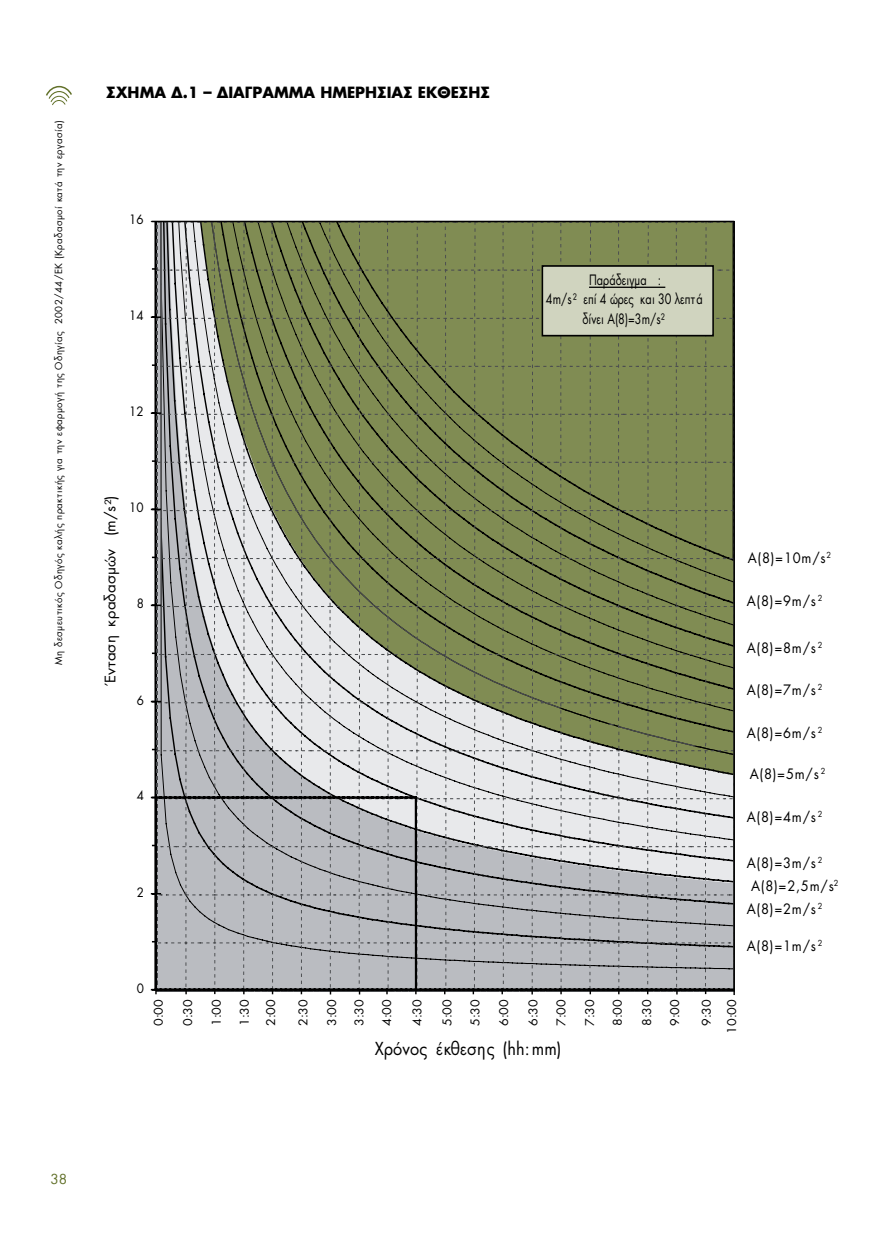
<style>
.page{position:relative;width:893px;height:1234px;background:#fff}
.page>*{position:absolute;margin:0;border:0;box-sizing:border-box;transform-origin:0 0}
.t1{font:19.2px "Kp Linea";color:#000;scale:.94 1}
.t2{font:700 16.5px "Kp Linea";color:#000}
.t3{font:15.6px "Kp Linea";color:#000;scale:1.07 1}
.t4{font:15.3px "Kp Linea";color:#000;scale:.94 1}
.t5{font:15.3px/19.5px "Kp Linea";color:#000;text-align:center;scale:.79 1}
.t6{font:15px "Kp Linea";color:#62712a}
.t7{font:13.8px "Kp Linea";color:#000;scale:.94 1}
.t8{font:12.9px/27.9px "Kp Linea";color:#000;scale:1.07 1}
.t9{font:10.5px "Kp Linea";letter-spacing:.04em;color:#000}
</style>
<div class="page">
<svg style="left:46px;top:85px;width:26px;height:20px"></svg>
<svg style="left:152px;top:220px;width:583px;height:773px"></svg>
<hr style="left:733px;top:221px;width:2px;height:773px;background:#000">
<div style="left:542px;top:266px;width:171px;height:69px;background:#d0d4bf"></div>
<div style="left:542px;top:265px;width:172px;height:71px;border:2px solid #000"></div>
<hr style="left:152px;top:221px;width:582px;height:1px;background:#000">
<hr style="left:589px;top:286px;width:76px;height:2px;background:#000">
<p class="t9" style="left:52px;top:664px;width:546px;rotate:-90deg">Μη δεσμευτικός Οδηγός καλής πρακτικής για την εφαρμογή της Οδηγίας 2002/44/ΕΚ (Κραδασμοί κατά την εργασία)</p>
<p class="t2" style="left:106px;top:82px;width:12px">ΣΧΗ</p>
<p class="t2" style="left:140px;top:82px;width:99px">ΜΑ Δ.1 – ΔΙΑΓΡΑ</p>
<p class="t2" style="left:274px;top:82px;width:92px">ΜΜΑ ΗΜΕΡΗΣΙΑΣ</p>
<p class="t2" style="left:418px;top:82px;width:53px">ΕΚΘΕΣΗΣ</p>
<p class="t7" style="left:129px;top:211px;width:17px">16</p>
<p class="t7" style="left:129px;top:307px;width:17px">14</p>
<p class="t7" style="left:129px;top:403px;width:17px">12</p>
<p class="t5" style="left:546px;top:270px;width:200px">Παράδειγµα :<br>4m/s² επί 4 ώρες και 30 λεπτά δίνει A(8)=3m/s²</p>
<p class="t3" style="left:101px;top:683px;width:177px;rotate:-90deg">Ένταση κραδασµών (m/s²)</p>
<p class="t7" style="left:129px;top:499px;width:17px">10</p>
<p class="t7" style="left:137px;top:595px;width:9px">8</p>
<p class="t7" style="left:137px;top:691px;width:9px">6</p>
<p class="t7" style="left:137px;top:787px;width:9px">4</p>
<p class="t7" style="left:137px;top:883px;width:9px">2</p>
<p class="t4" style="left:748px;top:548px;width:90px">A(8)=10m/s<sup>2</sup></p>
<p class="t4" style="left:747px;top:592px;width:82px">A(8)=9m/s <sup>2</sup></p>
<p class="t4" style="left:747px;top:638px;width:82px">A(8)=8m/s <sup>2</sup></p>
<p class="t4" style="left:747px;top:680px;width:82px">A(8)=7m/s <sup>2</sup></p>
<p class="t4" style="left:747px;top:723px;width:82px">A(8)=6m/s <sup>2</sup></p>
<p class="t4" style="left:750px;top:764px;width:82px">A(8)=5m/s <sup>2</sup></p>
<p class="t4" style="left:747px;top:807px;width:82px">A(8)=4m/s <sup>2</sup></p>
<p class="t4" style="left:747px;top:853px;width:82px">A(8)=3m/s <sup>2</sup></p>
<p class="t4" style="left:747px;top:899px;width:82px">A(8)=2m/s <sup>2</sup></p>
<p class="t4" style="left:747px;top:936px;width:82px">A(8)=1m/s <sup>2</sup></p>
<p class="t4" style="left:751px;top:876px;width:95px">A(8)=2,5m/s<sup>2</sup></p>
<p class="t7" style="left:137px;top:979px;width:9px">0</p>
<p class="t8" style="left:144px;top:1025px;width:27px;rotate:-90deg">0:00</p>
<p class="t8" style="left:174px;top:1025px;width:27px;rotate:-90deg">0:30</p>
<p class="t8" style="left:202px;top:1025px;width:27px;rotate:-90deg">1:00<br>1:30</p>
<p class="t8" style="left:257px;top:1025px;width:27px;rotate:-90deg">2:00</p>
<p class="t8" style="left:289px;top:1025px;width:27px;rotate:-90deg">2:30</p>
<p class="t8" style="left:318px;top:1025px;width:27px;text-align:justify;rotate:-90deg">3:00<br>3:30<br>4:00</p>
<p class="t8" style="left:403px;top:1025px;width:27px;rotate:-90deg">4:30</p>
<p class="t8" style="left:433px;top:1025px;width:27px;rotate:-90deg">5:00<br>5:30</p>
<p class="t8" style="left:490px;top:1025px;width:27px;rotate:-90deg">6:00</p>
<p class="t8" style="left:519px;top:1025px;width:27px;rotate:-90deg">6:30<br>7:00</p>
<p class="t8" style="left:576px;top:1025px;width:27px;rotate:-90deg">7:30<br>8:00</p>
<p class="t8" style="left:633px;top:1025px;width:27px;rotate:-90deg">8:30<br>9:00</p>
<p class="t8" style="left:694px;top:1033px;width:34px;line-height:25.5px;text-align:right;rotate:-90deg">9:30<br>10:00</p>
<p class="t1" style="left:375px;top:1036px;width:200px">Χρόνος έκθεσης (hh:mm)</p>
<p class="t6" style="left:50px;top:1169px;width:18px">38</p>
</div>
